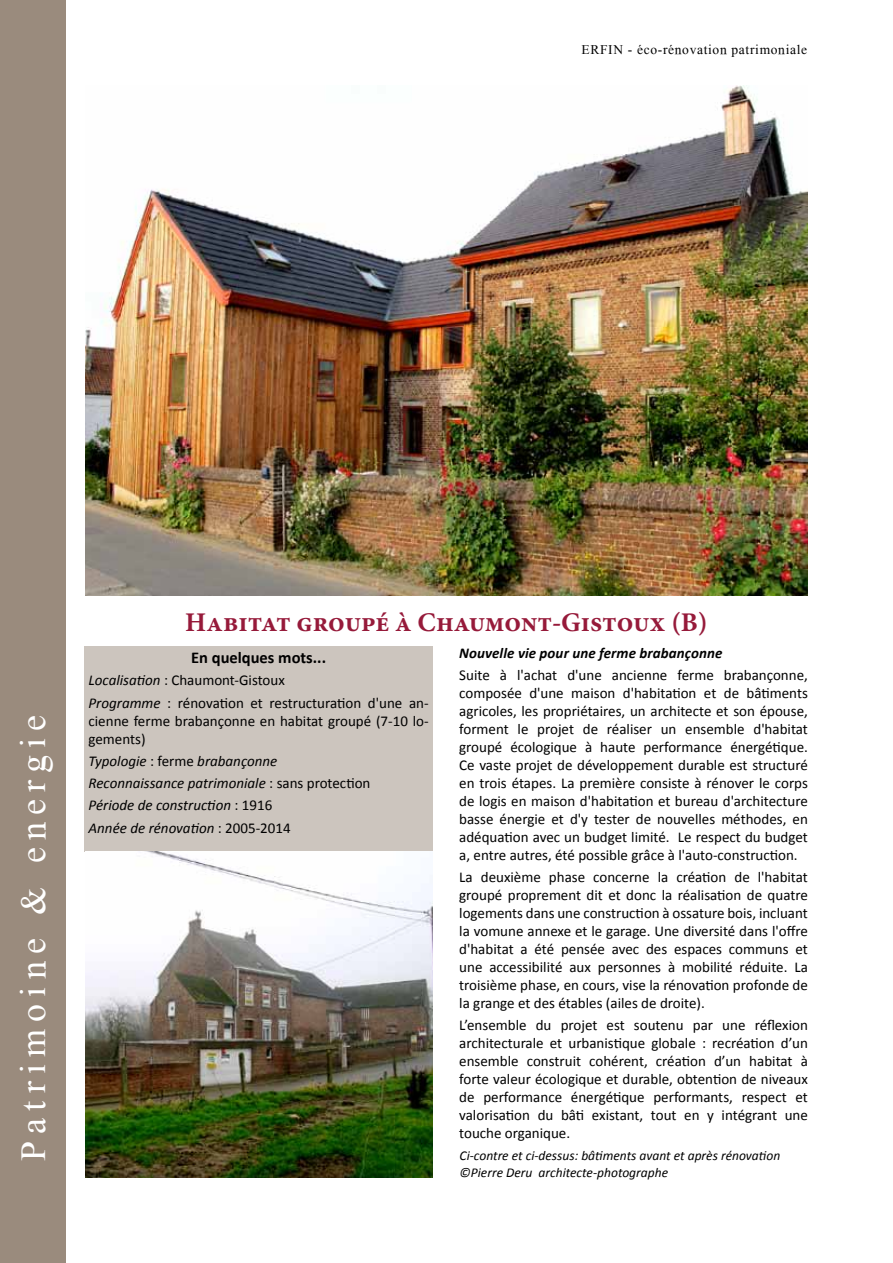
<style>
.page{position:relative;width:893px;height:1263px;background:#fff}
.page>*{position:absolute;margin:0;border:0;box-sizing:border-box;transform-origin:0 0}
.t1{font:36px "Mongolian Baiti";letter-spacing:.2em;color:#fff}
.t2{font:700 27px "Minion Pro";letter-spacing:-.005em;color:#961a3a}
.t3{font:700 16.5px "Calibri";color:#000}
.t4{font:15px/18px "Calibri";color:#000;text-align:justify}
.t5{font:italic 15px/22.2px "Calibri";color:#000}
.t6{font:italic 700 15px "Calibri";letter-spacing:.005em;color:#000}
.t7{font:italic 13.5px/16.2px "Calibri";color:#000}
.t8{font:13.5px "Mongolian Baiti";letter-spacing:.05em;color:#000}
.s1{font-style:italic}
.s2{font-style:normal}
</style>
<div class="page">
<div style="left:0;top:0;width:66px;height:1263px;background:#9a8b7d"></div>
<div style="left:84px;top:646px;width:349px;height:205px;background:#ccc5be"></div>
<img style="left:85px;top:85px;width:723px;height:510px">
<img style="left:86px;top:851px;width:347px;height:327px">
<p class="t8" style="left:581px;top:42px;width:227px">ERFIN - éco-rénovation patrimoniale</p>
<h1 class="t1" style="left:14px;top:1161px;width:448px;rotate:-90deg">Patrimoine &amp; energie</h1>
<h2 class="t2" style="left:185px;top:603px;width:524px">Habitat groupé à Chaumont-Gistoux (B)</h2>
<p class="t6" style="left:459px;top:643px;width:265px">Nouvelle vie pour une ferme brabançonne</p>
<p class="t4" style="left:459px;top:666px;width:350px">Suite à l'achat d'une ancienne ferme brabançonne, composée d'une maison d'habitation et de bâtiments agricoles, les propriétaires, un architecte et son épouse, forment le projet de réaliser un ensemble d'habitat groupé écologique à haute performance énergétique.<br>Ce vaste projet de développement durable est structuré en trois étapes. La première consiste à rénover le corps de logis en maison d'habitation et bureau d'architecture basse énergie et d'y tester de nouvelles méthodes, en adéquation avec un budget limité. Le respect du budget a, entre autres, été possible grâce à l'auto-construction.</p>
<p class="t4" style="left:459px;top:868px;width:350px">La deuxième phase concerne la création de l'habitat groupé proprement dit et donc la réalisation de quatre logements dans une construction à ossature bois, incluant la vomune annexe et le garage. Une diversité dans l'offre d'habitat a été pensée avec des espaces communs et une accessibilité aux personnes à mobilité réduite. La troisième phase, en cours, vise la rénovation profonde de la grange et des étables (ailes de droite).</p>
<p class="t4" style="left:459px;top:1016px;width:350px">L’ensemble du projet est soutenu par une réflexion architecturale et urbanistique globale : recréation d’un ensemble construit cohérent, création d’un habitat à forte valeur écologique et durable, obtention de niveaux de performance énergétique performants, respect et valorisation du bâti existant, tout en y intégrant une touche organique.</p>
<p class="t3" style="left:191px;top:647px;width:136px">En quelques mots...</p>
<p class="t4" style="left:89px;top:669px;width:342px;line-height:22.2px"><span class="s1">Localisation</span> : Chaumont-Gistoux<br><span class="s1">Programme</span> : rénovation et restructuration d'une an-</p>
<p class="t4" style="left:89px;top:711px;width:342px">cienne ferme brabançonne en habitat groupé (7-10 lo&shy;gements)</p>
<p class="t5" style="left:89px;top:749px;width:283px">Typologie <span class="s2">: ferme</span> brabançonne Reconnaissance patrimoniale <span class="s2">: sans protection </span>Période de construction <span class="s2">: 1916<br></span>Année de rénovation <span class="s2">: 2005-2014</span></p>
<p class="t7" style="left:460px;top:1147px;width:322px">Ci-contre et ci-dessus: bâtiments avant et après rénovation ©Pierre Deru architecte-photographe</p>
</div>
